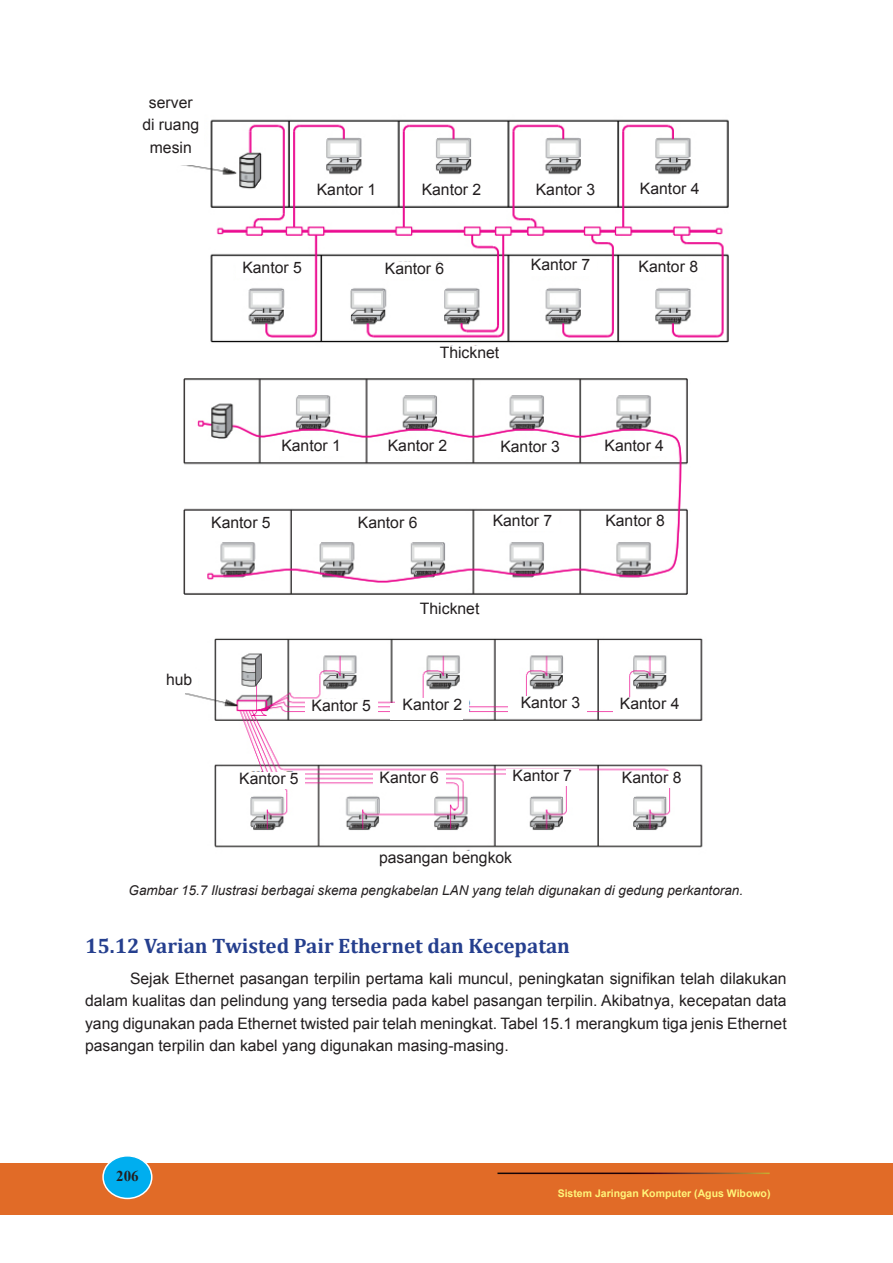
<style>
.page{position:relative;width:893px;height:1263px;background:#fff}
.page>*{position:absolute;margin:0;border:0;box-sizing:border-box;transform-origin:0 0}
.Sub_1{font:700 21px "Cambria";color:#253f8e}
.Alinea{font:15.75px/22.5px "Arial";color:#231f20;text-align:center}
.t1{font:700 15px "Times New Roman";color:#231f20}
.Caption_1_Center{font:italic 13.5px "Arial";color:#231f20}
.t2{font:700 10.5px "Arial";color:#fff57a}
</style>
<div class="page">
<div style="left:1px;top:1164px;width:892px;height:51px;background:#e16b27"></div>
<hr style="left:497px;top:1172px;width:273px;height:2px;background:#fff">
<div style="left:103px;top:1156px;width:49px;height:42px;background:#00aeef;border-radius:50%"></div>
<div style="left:102px;top:1155px;width:51px;height:44px;border:2px solid #fff;border-radius:50%"></div>
<img style="left:181px;top:119px;width:548px;height:227px">
<div style="left:137px;top:97px;width:67px;height:68px;background:#fff"></div>
<div style="left:310px;top:184px;width:73px;height:16px;background:#fff"></div>
<div style="left:415px;top:184px;width:73px;height:16px;background:#fff"></div>
<div style="left:529px;top:184px;width:73px;height:16px;background:#fff"></div>
<div style="left:634px;top:182px;width:72px;height:17px;background:#fff"></div>
<div style="left:378px;top:262px;width:73px;height:16px;background:#fff"></div>
<div style="left:524px;top:259px;width:73px;height:16px;background:#fff"></div>
<div style="left:632px;top:260px;width:72px;height:16px;background:#fff"></div>
<div style="left:236px;top:261px;width:72px;height:16px;background:#fff"></div>
<img style="left:183px;top:378px;width:505px;height:217px">
<div style="left:275px;top:440px;width:72px;height:16px;background:#fff"></div>
<div style="left:381px;top:439px;width:73px;height:16px;background:#fff"></div>
<div style="left:494px;top:441px;width:72px;height:16px;background:#fff"></div>
<div style="left:598px;top:440px;width:72px;height:16px;background:#fff"></div>
<div style="left:205px;top:516px;width:72px;height:16px;background:#fff"></div>
<div style="left:352px;top:516px;width:72px;height:16px;background:#fff"></div>
<div style="left:486px;top:514px;width:73px;height:17px;background:#fff"></div>
<div style="left:599px;top:515px;width:72px;height:16px;background:#fff"></div>
<img style="left:185px;top:638px;width:518px;height:213px">
<div style="left:161px;top:674px;width:37px;height:19px;background:#fff"></div>
<div style="left:373px;top:772px;width:72px;height:16px;background:#fff"></div>
<div style="left:233px;top:773px;width:72px;height:16px;background:#fff"></div>
<div style="left:305px;top:699px;width:72px;height:16px;background:#fff"></div>
<div style="left:390px;top:703px;width:72px;height:17px;background:#fff"></div>
<div style="left:395px;top:699px;width:74px;height:17px;background:#fff"></div>
<div style="left:613px;top:697px;width:74px;height:17px;background:#fff"></div>
<div style="left:508px;top:696px;width:73px;height:17px;background:#fff"></div>
<div style="left:513px;top:696px;width:74px;height:17px;background:#fff"></div>
<div style="left:506px;top:770px;width:72px;height:16px;background:#fff"></div>
<div style="left:615px;top:772px;width:73px;height:16px;background:#fff"></div>
<p class="Alinea" style="left:142px;top:91px;width:58px">server di ruang mesin</p>
<p class="Alinea" style="left:317px;top:179px;width:61px">Kantor 1</p>
<p class="Alinea" style="left:422px;top:179px;width:61px">Kantor 2</p>
<p class="Alinea" style="left:536px;top:179px;width:61px">Kantor 3</p>
<p class="Alinea" style="left:640px;top:177px;width:61px">Kantor 4</p>
<p class="Alinea" style="left:242px;top:256px;width:61px">Kantor 5</p>
<p class="Alinea" style="left:385px;top:257px;width:61px">Kantor 6</p>
<p class="Alinea" style="left:531px;top:254px;width:61px">Kantor 7</p>
<p class="Alinea" style="left:638px;top:255px;width:61px">Kantor 8</p>
<p class="Alinea" style="left:440px;top:341px;width:61px">Thicknet</p>
<p class="Alinea" style="left:281px;top:434px;width:61px">Kantor 1</p>
<p class="Alinea" style="left:388px;top:434px;width:61px">Kantor 2</p>
<p class="Alinea" style="left:500px;top:436px;width:61px">Kantor 3</p>
<p class="Alinea" style="left:604px;top:434px;width:61px">Kantor 4</p>
<p class="Alinea" style="left:362px;top:509px;width:61px">Kantor 6</p>
<p class="Alinea" style="left:211px;top:511px;width:61px">Kantor 5</p>
<p class="Alinea" style="left:358px;top:511px;width:61px">Kantor 6</p>
<p class="Alinea" style="left:493px;top:509px;width:61px">Kantor 7</p>
<p class="Alinea" style="left:605px;top:510px;width:61px">Kantor 8</p>
<p class="Alinea" style="left:166px;top:669px;width:28px">hub</p>
<p class="Alinea" style="left:420px;top:597px;width:61px">Thicknet</p>
<p class="Alinea" style="left:521px;top:691px;width:61px">Kantor 3</p>
<p class="Alinea" style="left:620px;top:692px;width:61px">Kantor 4</p>
<p class="Alinea" style="left:403px;top:694px;width:61px">Kantor 2</p>
<p class="Alinea" style="left:515px;top:691px;width:61px">Kantor 5</p>
<p class="Alinea" style="left:311px;top:694px;width:61px">Kantor 5</p>
<p class="Alinea" style="left:397px;top:698px;width:61px">Kantor 5</p>
<p class="Alinea" style="left:239px;top:767px;width:61px">Kantor 5</p>
<p class="Alinea" style="left:380px;top:766px;width:61px">Kantor 6</p>
<p class="Alinea" style="left:512px;top:764px;width:61px">Kantor 7</p>
<p class="Alinea" style="left:622px;top:766px;width:61px">Kantor 8</p>
<p class="Alinea" style="left:379px;top:846px;width:135px">pasangan bengkok</p>
<p class="Caption_1_Center" style="left:128px;top:881px;width:616px">Gambar 15.7 Ilustrasi berbagai skema pengkabelan LAN yang telah digunakan di gedung perkantoran.</p>
<p class="Sub_1" style="left:85px;top:931px;width:486px">15.12 Varian Twisted Pair Ethernet dan Kecepatan</p>
<p class="Alinea" style="left:85px;top:967px;width:703px;text-align:justify;text-indent:45px">Sejak Ethernet pasangan terpilin pertama kali muncul, peningkatan signifikan telah dilakukan dalam kualitas dan pelindung yang tersedia pada kabel pasangan terpilin. Akibatnya, kecepatan data yang digunakan pada Ethernet twisted pair telah meningkat. Tabel 15.1 merangkum tiga jenis Ethernet pasangan terpilin dan kabel yang digunakan masing-masing.</p>
<p class="t1" style="left:116px;top:1166px;width:24px">206</p>
<p class="t2" style="left:558px;top:1186px;width:214px">Sistem Jaringan Komputer (Agus Wibowo)</p>
</div>
